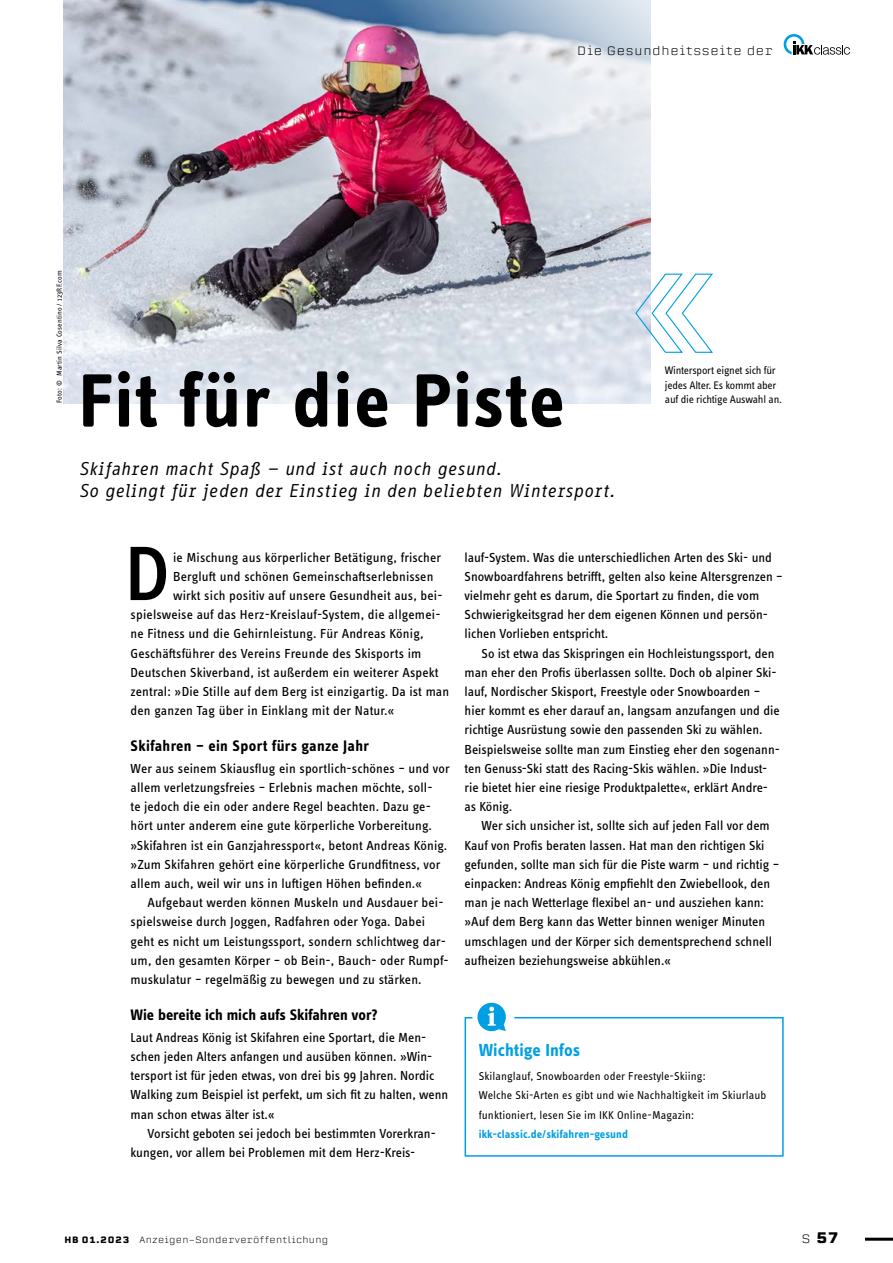
<style>
.page{position:relative;width:893px;height:1263px;background:#fff}
.page>*{position:absolute;margin:0;border:0;box-sizing:border-box;transform-origin:0 0}
.t1{font:700 78px "Info Text Pro";letter-spacing:.005em;color:#000}
.t2{font:700 73.95px "Info Corr Pro";color:#000}
.t3{font:italic 18px/22.5px "Info Corr Pro";color:#000}
.t4{font:700 18px "Info Text Pro";color:#009fe3}
.t5{font:700 15.75px "Info Text Pro";color:#000}
.t6{font:700 15.75px "Info Text Pro";letter-spacing:.02em;color:#000}
.t7{font:700 15px "Erbaum";color:#000}
.t8{font:13.5px/19.2px "Info Text Pro";color:#000}
.t9{font:300 12px "Erbaum";letter-spacing:.06em;color:#000}
.t10{font:11.7px/19.2px "Info Text Pro";letter-spacing:.01em;color:#000}
.t11{font:700 11.7px "Info Text Pro";letter-spacing:.005em;color:#009fe3}
.t12{font:11.25px/14.4px "Info Text Pro";letter-spacing:-.02em;color:#000}
.t13{font:300 9px "Erbaum";letter-spacing:.03em;color:#000}
.t14{font:7.5px "Info Text Pro";letter-spacing:.02em;color:#000}
.s1{font-weight:700}
.s2{font-weight:300;font-size:12px}
</style>
<div class="page">
<hr style="left:865px;top:1238px;width:28px;height:3px;background:#000">
<img style="left:64px;top:0;width:586px;height:403px">
<img style="left:332px;top:0;width:452px;height:328px">
<div style="left:465px;top:1017px;width:319px;height:140px;border:2px solid #009fe3"></div>
<div style="left:472px;top:996px;width:42px;height:42px;background:#fff;border-radius:50%"></div>
<svg style="left:477px;top:1003px;width:29px;height:28px"></svg>
<svg style="left:634px;top:273px;width:80px;height:80px"></svg>
<svg style="left:784px;top:34px;width:66px;height:21px"></svg>
<p class="t9" style="left:577px;top:43px;width:198px">Die Gesundheitsseite der</p>
<p class="t14" style="left:55px;top:403px;width:134px;rotate:-90deg">Foto: © Martin Silva Cosentino / 123RF.com</p>
<h1 class="t1" style="left:79px;top:353px;width:488px">Fit für die Piste</h1>
<p class="t12" style="left:665px;top:363px;width:119px">Wintersport eignet sich für jedes Alter. Es kommt aber auf die richtige Auswahl an.</p>
<h3 class="t3" style="left:79px;top:457px;width:538px">Skifahren macht Spaß – und ist auch noch gesund.<br>So gelingt für jeden der Einstieg in den beliebten Wintersport.</h3>
<h2 class="t2" style="left:123px;top:530px;width:50px">D</h2>
<p class="t8" style="left:173px;top:547px;width:270px">ie Mischung aus körperlicher Betätigung, frischer</p>
<p class="t8" style="left:173px;top:566px;width:262px">Bergluft und schönen Gemeinschaftserlebnissen</p>
<p class="t8" style="left:173px;top:586px;width:271px">wirkt sich positiv auf unsere Gesundheit aus, bei-</p>
<p class="t8" style="left:131px;top:605px;width:311px">spielsweise auf das Herz-Kreislauf-System, die allgemei-</p>
<p class="t8" style="left:131px;top:624px;width:294px">ne Fitness und die Gehirnleistung. Für Andreas König,</p>
<p class="t8" style="left:131px;top:643px;width:292px">Geschäftsführer des Vereins Freunde des Skisports im</p>
<p class="t8" style="left:131px;top:662px;width:310px">Deutschen Skiverband, ist außerdem ein weiterer Aspekt</p>
<p class="t8" style="left:131px;top:682px;width:320px">zentral: »Die Stille auf dem Berg ist einzigartig. Da ist man</p>
<p class="t8" style="left:131px;top:701px;width:265px">den ganzen Tag über in Einklang mit der Natur.«</p>
<p class="t6" style="left:131px;top:736px;width:240px">Skifahren – ein Sport fürs ganze Jahr</p>
<p class="t8" style="left:131px;top:758px;width:321px">Wer aus seinem Skiausflug ein sportlich-schönes – und vor allem verletzungsfreies – Erlebnis machen möchte, soll-<br>te jedoch die ein oder andere Regel beachten. Dazu ge&shy;hört unter anderem eine gute körperliche Vorbereitung. »Skifahren ist ein Ganzjahressport«, betont Andreas König. »Zum Skifahren gehört eine körperliche Grundfitness, vor allem auch, weil wir uns in luftigen Höhen befinden.«</p>
<p class="t8" style="left:131px;top:893px;width:320px;text-indent:17px">Aufgebaut werden können Muskeln und Ausdauer bei&shy;spielsweise durch Joggen, Radfahren oder Yoga. Dabei geht es nicht um Leistungssport, sondern schlichtweg dar&shy;um, den gesamten Körper – ob Bein-, Bauch- oder Rumpf&shy;muskulatur – regelmäßig zu bewegen und zu stärken.</p>
<p class="t5" style="left:131px;top:1005px;width:249px">Wie bereite ich mich aufs Skifahren vor?</p>
<p class="t8" style="left:131px;top:1027px;width:319px">Laut Andreas König ist Skifahren eine Sportart, die Men&shy;schen jeden Alters anfangen und ausüben können. »Win&shy;tersport ist für jeden etwas, von drei bis 99 Jahren. Nordic Walking zum Beispiel ist perfekt, um sich fit zu halten, wenn man schon etwas älter ist.«</p>
<p class="t8" style="left:131px;top:1123px;width:307px;text-indent:17px">Vorsicht geboten sei jedoch bei bestimmten Vorerkran&shy;kungen, vor allem bei Problemen mit dem Herz-Kreis-</p>
<p class="t8" style="left:465px;top:547px;width:320px">lauf-System. Was die unterschiedlichen Arten des Ski- und Snowboardfahrens betrifft, gelten also keine Altersgrenzen – vielmehr geht es darum, die Sportart zu finden, die vom Schwierigkeitsgrad her dem eigenen Können und persön&shy;lichen Vorlieben entspricht.</p>
<p class="t8" style="left:465px;top:643px;width:317px;text-indent:17px">So ist etwa das Skispringen ein Hochleistungssport, den man eher den Profis überlassen sollte. Doch ob alpiner Ski&shy;lauf, Nordischer Skisport, Freestyle oder Snowboarden – hier kommt es eher darauf an, langsam anzufangen und die richtige Ausrüstung sowie den passenden Ski zu wählen.<br>Beispielsweise sollte man zum Einstieg eher den sogenann&shy;ten Genuss-Ski statt des Racing-Skis wählen. »Die Indust&shy;rie bietet hier eine riesige Produktpalette«, erklärt Andre&shy;as König.</p>
<p class="t8" style="left:465px;top:816px;width:316px;text-indent:17px">Wer sich unsicher ist, sollte sich auf jeden Fall vor dem Kauf von Profis beraten lassen. Hat man den richtigen Ski gefunden, sollte man sich für die Piste warm – und richtig – einpacken: Andreas König empfiehlt den Zwiebellook, den man je nach Wetterlage flexibel an- und ausziehen kann: »Auf dem Berg kann das Wetter binnen weniger Minuten umschlagen und der Körper sich dementsprechend schnell aufheizen beziehungsweise abkühlen.«</p>
<h3 class="t4" style="left:479px;top:1039px;width:103px">Wichtige Infos</h3>
<p class="t10" style="left:479px;top:1066px;width:289px">Skilanglauf, Snowboarden oder Freestyle-Skiing:<br>Welche Ski-Arten es gibt und wie Nachhaltigkeit im Skiurlaub funktioniert, lesen Sie im IKK Online-Magazin:</p>
<p class="t11" style="left:479px;top:1127px;width:151px">ikk-classic.de/skifahren-gesund</p>
<p class="t13" style="left:64px;top:1234px;width:265px"><span class="s1">HB 01.2023</span> Anzeigen-Sonderveröffentlichung</p>
<p class="t7" style="left:802px;top:1227px;width:38px"><span class="s2">S</span> 57</p>
</div>
